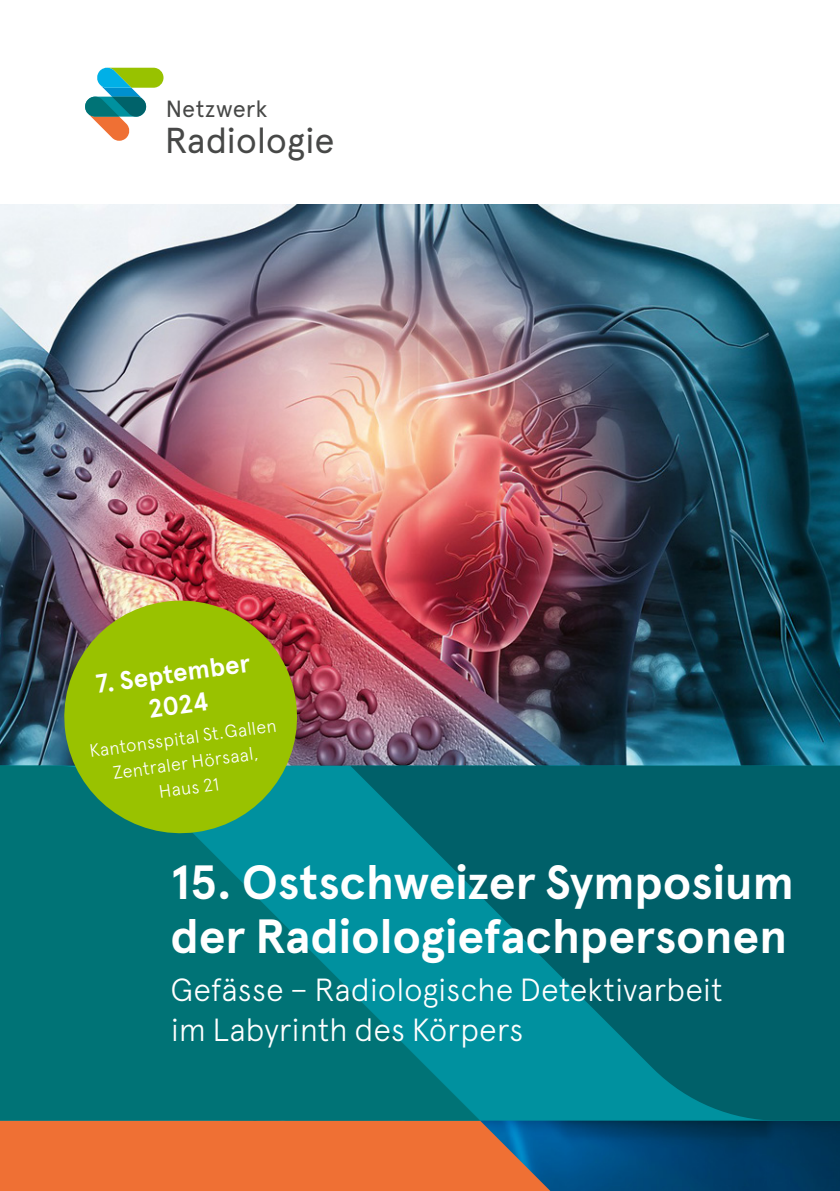
<style>
.page{position:relative;width:840px;height:1191px;background:#fff}
.page>*{position:absolute;margin:0;border:0;box-sizing:border-box;transform-origin:0 0}
.t1{font:700 48px/54px "Apercu";letter-spacing:-.01em;color:#fff}
.t2{font:36px "Apercu";letter-spacing:-.01em;color:#474847}
.t3{font:300 32px/40px "Apercu";letter-spacing:-.005em;color:#fff}
.t4{font:700 26px/32px "Apercu";color:#fff;text-align:center}
.t5{font:23.4px "Apercu";letter-spacing:.005em;color:#474847}
.t6{font:300 18px/25px "Apercu";color:#fff;text-align:center}
</style>
<div class="page">
<img style="left:674px;top:1120px;width:165px;height:71px">
<img style="left:0;top:204px;width:839px;height:561px">
<svg style="left:0;top:1120px;width:674px;height:71px;fill:#ef7034"></svg>
<svg style="left:776px;top:1120px;width:63px;height:1px"></svg>
<svg style="left:480px;top:765px;width:359px;height:355px;fill:#006069"></svg>
<svg style="left:0;top:1120px;width:480px;height:1px"></svg>
<svg style="left:0;top:765px;width:480px;height:355px;fill:#007376"></svg>
<svg style="left:85px;top:68px;width:78px;height:73px"></svg>
<svg style="left:56px;top:593px;width:249px;height:248px;fill:#99c200"></svg>
<p class="t5" style="left:166px;top:94px;width:103px">Netzwerk</p>
<p class="t2" style="left:164px;top:118px;width:171px">Radiologie</p>
<p class="t4" style="left:93px;top:668px;width:157px;rotate:-8deg">7. September<br>2024</p>
<p class="t6" style="left:88px;top:738px;width:190px;rotate:-8deg">Kantonsspital St. Gallen<br>Zentraler Hörsaal,<br>Haus 21</p>
<h1 class="t1" style="left:170px;top:855px;width:624px">15. Ostschweizer Symposium der Radiologiefachpersonen</h1>
<p class="t3" style="left:170px;top:969px;width:554px">Gefässe – Radiologische Detektivarbeit im Labyrinth des Körpers</p>
</div>
